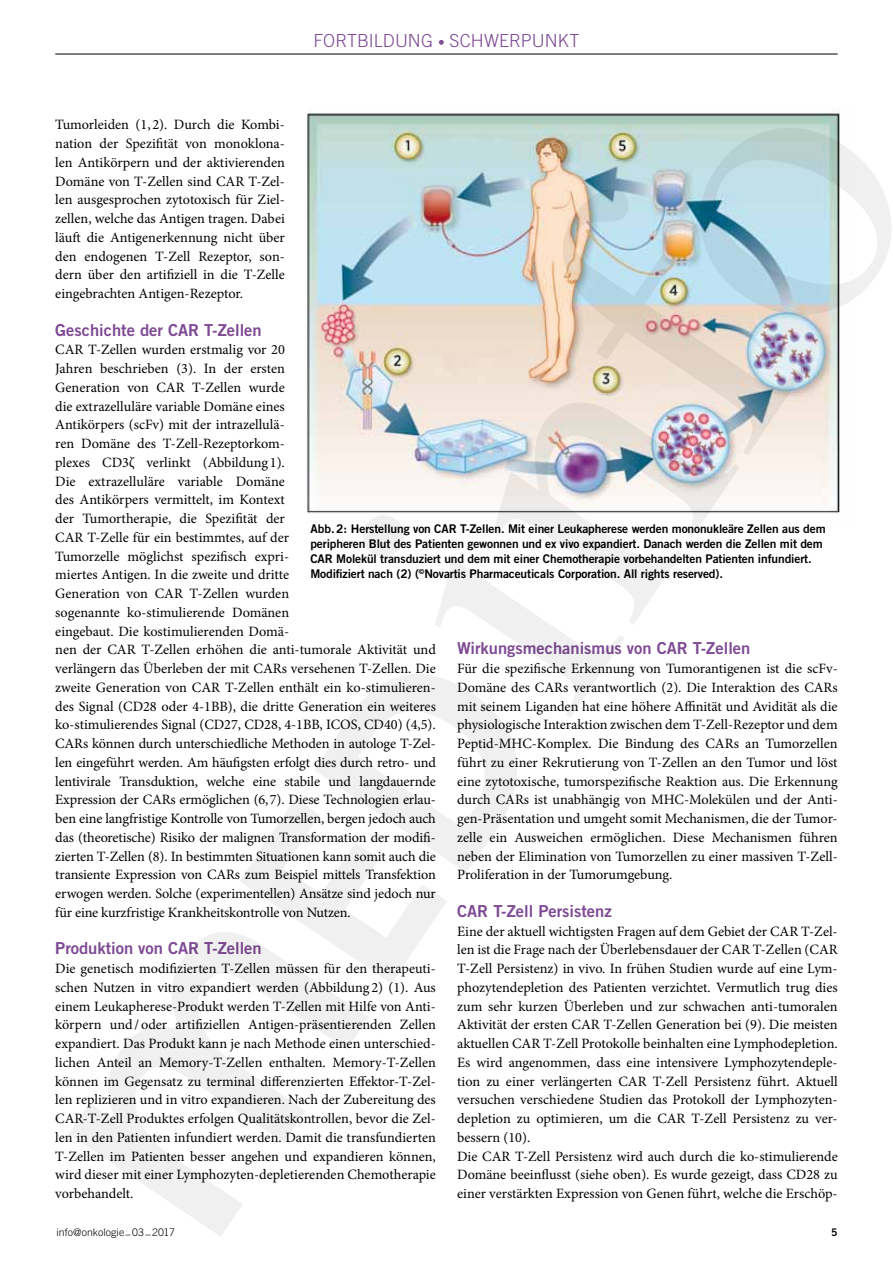
<style>
.page{position:relative;width:893px;height:1263px;background:#fff}
.page>*{position:absolute;margin:0;border:0;box-sizing:border-box;transform-origin:0 0}
.t1{font:300 18px "Trade Gothic LT";color:#7e4a94}
.t2{font:16.5px "Trade Gothic LT Bold Two";color:#7e4a94}
.t3{font:14.25px/18.8px "Minion Pro";letter-spacing:-.005em;color:#000;text-align:justify}
.t4{font:12px/15px "Trade Gothic LT Bold Two";letter-spacing:-.01em;color:#000}
.t5{font:300 10.5px "Trade Gothic LT";letter-spacing:.01em;color:#000}
.t6{font:10.5px "Trade Gothic LT Bold Two";color:#000}
</style>
<div class="page">
<img style="left:307px;top:112px;width:533px;height:138px">
<img style="left:306px;top:250px;width:56px;height:264px">
<img style="left:362px;top:125px;width:529px;height:593px">
<svg style="left:69px;top:658px;width:460px;height:578px"></svg>
<hr style="left:55px;top:54px;width:783px;height:1px;background:#000">
<svg style="left:439px;top:40px;width:5px;height:5px"></svg>
<p class="t1" style="left:314px;top:30px;width:148px">FORTBILDUNG · sch</p>
<p class="t1" style="left:484px;top:30px;width:61px">werpunkt</p>
<p class="t3" style="left:55px;top:115px;width:231px">Tumorleiden (1, 2). Durch die Kombi&shy;nation der Spezifität von monoklona&shy;len Antikörpern und der aktivierenden Domäne von T-Zellen sind CAR T-Zel&shy;len ausgesprochen zytotoxisch für Ziel&shy;zellen, welche das Antigen tragen. Dabei läuft die Antigenerkennung nicht über den endogenen T-Zell Rezeptor, son&shy;dern über den artifiziell in die T-Zelle eingebrachten Antigen-Rezeptor.</p>
<p class="t2" style="left:55px;top:319px;width:208px">Geschichte der CAR T-Zellen</p>
<p class="t3" style="left:55px;top:340px;width:382px;text-align:left">CAR T-Zellen wurden erstmalig vor 20<br>Jahren beschrieben (3). In der ersten<br>Generation von CAR T-Zellen wurde<br>die extrazelluläre variable Domäne eines<br>Antikörpers (scFv) mit der intrazellulä-<br>ren Domäne des T-Zell-Rezeptorkom-<br>plexes CD3ζ verlinkt (Abbildung 1).<br>Die extrazelluläre variable Domäne<br>des Antikörpers vermittelt, im Kontext<br>der Tumortherapie, die Spezifität der<br>CAR T-Zelle für ein bestimmtes, auf der<br>Tumorzelle möglichst spezifisch expri-<br>miertes Antigen. In die zweite und dritte<br>Generation von CAR T-Zellen wurden<br>sogenannte ko-stimulierende Domänen<br>eingebaut. Die kostimulierenden Domä-<br>nen der CAR T-Zellen erhöhen die anti-tumorale Aktivität und verlängern das Überleben der mit CARs versehenen T-Zellen. Die zweite Generation von CAR T-Zellen enthält ein ko-stimulieren&shy;des Signal (CD28 oder 4-1BB), die dritte Generation ein weiteres ko-stimulierendes Signal (CD27, CD28, 4-1BB, ICOS, CD40) (4,5).<br>CARs können durch unterschiedliche Methoden in autologe T-Zel&shy;len eingeführt werden. Am häufigsten erfolgt dies durch retro- und lentivirale Transduktion, welche eine stabile und langdauernde Expression der CARs ermöglichen (6,7). Diese Technologien erlau&shy;ben eine langfristige Kontrolle von Tumorzellen, bergen jedoch auch das (theoretische) Risiko der malignen Transformation der modifi&shy;zierten T-Zellen (8). In bestimmten Situationen kann somit auch die transiente Expression von CARs zum Beispiel mittels Transfektion erwogen werden. Solche (experimentellen) Ansätze sind jedoch nur für eine kurzfristige Krankheitskontrolle von Nutzen.</p>
<p class="t2" style="left:55px;top:938px;width:208px">Produktion von CAR T-Zellen</p>
<p class="t3" style="left:55px;top:959px;width:382px">Die genetisch modifizierten T-Zellen müssen für den therapeuti&shy;schen Nutzen in vitro expandiert werden (Abbildung 2) (1). Aus einem Leukapherese-Produkt werden T-Zellen mit Hilfe von Anti&shy;körpern und/oder artifiziellen Antigen-präsentierenden Zellen expandiert. Das Produkt kann je nach Methode einen unterschied&shy;lichen Anteil an Memory-T-Zellen enthalten. Memory-T-Zellen können im Gegensatz zu terminal differenzierten Effektor-T-Zel&shy;len replizieren und in vitro expandieren. Nach der Zubereitung des CAR-T-Zell Produktes erfolgen Qualitätskontrollen, bevor die Zel&shy;len in den Patienten infundiert werden. Damit die transfundierten T-Zellen im Patienten besser angehen und expandieren können, wird dieser mit einer Lymphozyten-depletierenden Chemotherapie vorbehandelt.</p>
<p class="t4" style="left:310px;top:521px;width:517px">Abb.2: Herstellung von CAR T-Zellen. Mit einer Leukapherese werden mononukleäre Zellen aus dem peripheren Blut des Patienten gewonnen und ex vivo expandiert. Danach werden die Zellen mit dem CAR Molekül transduziert und dem mit einer Chemotherapie vorbehandelten Patienten infundiert.<br>Modifiziert nach (2) (<sup>©</sup>Novartis Pharmaceuticals Corporation. All rights reserved).</p>
<p class="t2" style="left:457px;top:638px;width:295px">Wirkungsmechanismus von CAR T-Zellen</p>
<p class="t3" style="left:457px;top:659px;width:382px">Für die spezifische Erkennung von Tumorantigenen ist die scFv-Domäne des CARs verantwortlich (2). Die Interaktion des CARs mit seinem Liganden hat eine höhere Affinität und Avidität als die physiologische Interaktion zwischen dem T-Zell-Rezeptor und dem Peptid-MHC-Komplex. Die Bindung des CARs an Tumorzellen führt zu einer Rekrutierung von T-Zellen an den Tumor und löst eine zytotoxische, tumorspezifische Reaktion aus. Die Erkennung durch CARs ist unabhängig von MHC-Molekülen und der Anti&shy;gen-Präsentation und umgeht somit Mechanismen, die der Tumor&shy;zelle ein Ausweichen ermöglichen. Diese Mechanismen führen neben der Elimination von Tumorzellen zu einer massiven T-Zell-Proliferation in der Tumorumgebung.</p>
<p class="t2" style="left:457px;top:901px;width:156px">CAR T-Zell Persistenz</p>
<p class="t3" style="left:457px;top:922px;width:382px;text-align:left">Eine der aktuell wichtigsten Fragen auf dem Gebiet der CAR T-Zel&shy;len ist die Frage nach der Überlebensdauer der CAR T-Zellen (CAR T-Zell Persistenz) in vivo. In frühen Studien wurde auf eine Lym&shy;phozytendepletion des Patienten verzichtet. Vermutlich trug dies zum sehr kurzen Überleben und zur schwachen anti-tumoralen Aktivität der ersten CAR T-Zellen Generation bei (9). Die meisten aktuellen CAR T-Zell Protokolle beinhalten eine Lymphodepletion.<br>Es wird angenommen, dass eine intensivere Lymphozytendeple&shy;tion zu einer verlängerten CAR T-Zell Persistenz führt. Aktuell versuchen verschiedene Studien das Protokoll der Lymphozyten&shy;depletion zu optimieren, um die CAR T-Zell Persistenz zu ver&shy;bessern (10).<br>Die CAR T-Zell Persistenz wird auch durch die ko-stimulierende Domäne beeinflusst (siehe oben). Es wurde gezeigt, dass CD28 zu einer verstärkten Expression von Genen führt, welche die Erschöp-</p>
<p class="t5" style="left:57px;top:1226px;width:120px">info@onkologie _03_2017</p>
<p class="t6" style="left:831px;top:1225px;width:8px">5</p>
</div>
